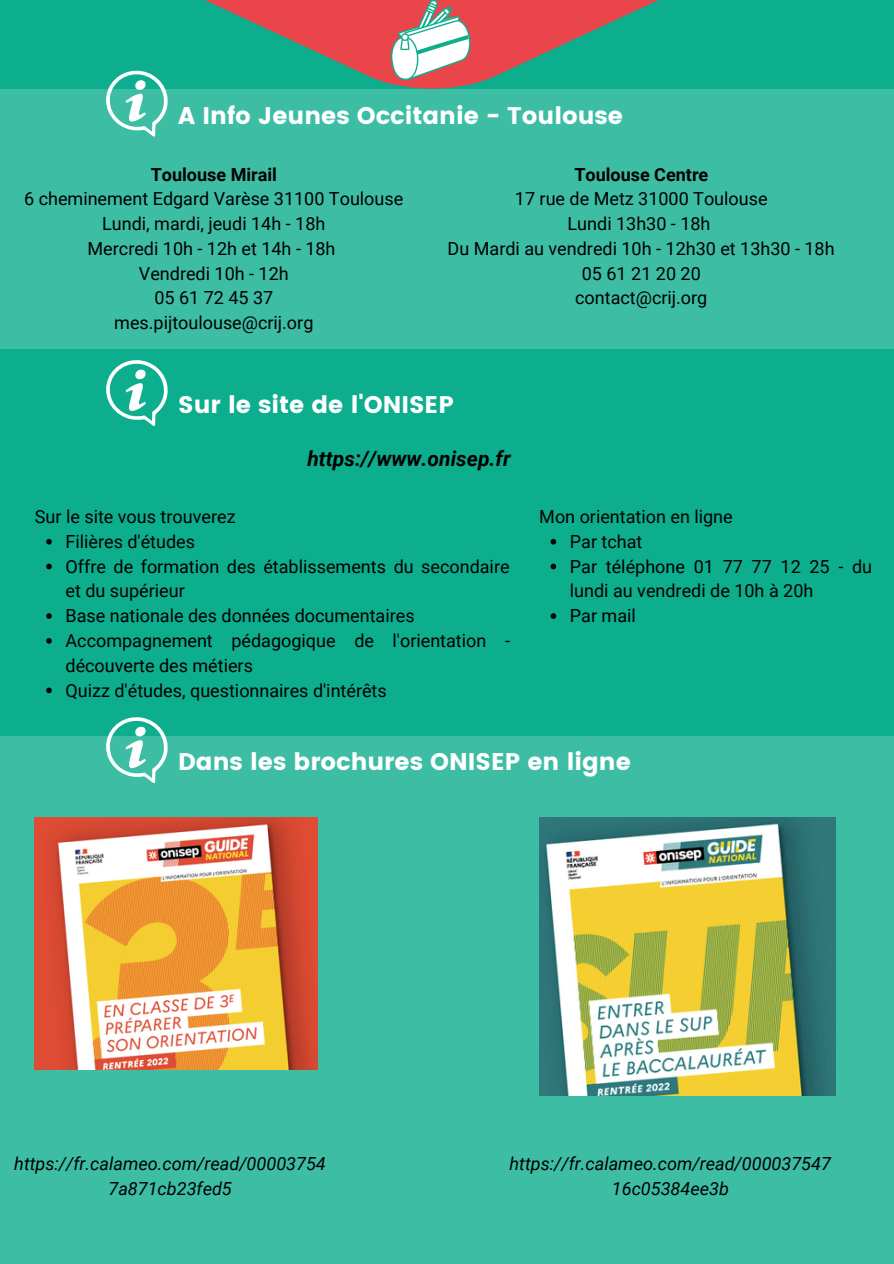
<style>
.page{position:relative;width:894px;height:1264px;background:#fff}
.page>*{position:absolute;margin:0;border:0;box-sizing:border-box;transform-origin:0 0}
.t1{font:24px "Poppins";color:#fff}
.t2{font:italic 700 21px "Roboto";color:#000}
.t3{font:18px/24.8px "Roboto";color:#000}
.t4{font:italic 18px/24.8px "Roboto";color:#000;text-align:center}
.t5{font:700 18px "Roboto";color:#000}
</style>
<div class="page">
<div style="left:0;top:0;width:893px;height:1263px;background:#0dae8e"></div>
<div style="left:0;top:89px;width:893px;height:259px;background:#3dbea4"></div>
<div style="left:0;top:736px;width:893px;height:527px;background:#3dbea4"></div>
<img style="left:35px;top:817px;width:282px;height:252px">
<img style="left:539px;top:817px;width:296px;height:278px">
<svg style="left:46px;top:539px;width:6px;height:5px"></svg>
<svg style="left:46px;top:563px;width:6px;height:6px"></svg>
<svg style="left:46px;top:613px;width:6px;height:6px"></svg>
<svg style="left:46px;top:638px;width:6px;height:5px"></svg>
<svg style="left:46px;top:687px;width:6px;height:6px"></svg>
<svg style="left:550px;top:539px;width:6px;height:5px"></svg>
<svg style="left:550px;top:563px;width:6px;height:6px"></svg>
<svg style="left:550px;top:613px;width:6px;height:6px"></svg>
<svg style="left:205px;top:0;width:454px;height:89px"></svg>
<svg style="left:391px;top:0;width:82px;height:80px;background:#d0a7a4"></svg>
<svg style="left:106px;top:70px;width:62px;height:67px"></svg>
<svg style="left:106px;top:360px;width:62px;height:66px"></svg>
<svg style="left:106px;top:717px;width:62px;height:66px"></svg>
<p class="t1" style="left:178px;top:101px;width:446px">A Info Jeunes Occitanie - Toulouse</p>
<p class="t5" style="left:151px;top:164px;width:128px">Toulouse Mirail</p>
<p class="t3" style="left:24px;top:187px;width:380px">6 cheminement Edgard Varèse 31100 Toulouse</p>
<p class="t3" style="left:102px;top:211px;width:224px">Lundi, mardi, jeudi 14h - 18h</p>
<p class="t3" style="left:87px;top:236px;width:249px">Mercredi 10h - 12h et 14h - 18h</p>
<p class="t3" style="left:139px;top:261px;width:151px">Vendredi 10h - 12h</p>
<p class="t3" style="left:154px;top:286px;width:120px">05 61 72 45 37</p>
<p class="t3" style="left:114px;top:311px;width:201px">mes.pijtoulouse@crij.org</p>
<p class="t5" style="left:574px;top:164px;width:135px">Toulouse Centre</p>
<p class="t3" style="left:514px;top:187px;width:254px">17 rue de Metz 31000 Toulouse</p>
<p class="t3" style="left:567px;top:211px;width:144px">Lundi 13h30 - 18h</p>
<p class="t3" style="left:447px;top:236px;width:388px">Du Mardi au vendredi 10h - 12h30 et 13h30 - 18h</p>
<p class="t3" style="left:581px;top:261px;width:120px">05 61 21 20 20</p>
<p class="t3" style="left:575px;top:286px;width:134px">contact@crij.org</p>
<p class="t1" style="left:178px;top:391px;width:277px">Sur le site de l'ONISEP</p>
<p class="t3" style="left:35px;top:504px;width:202px">Sur le site vous trouverez</p>
<p class="t2" style="left:307px;top:447px;width:205px">https://www.onisep.fr</p>
<p class="t3" style="left:65px;top:529px;width:131px">Filières d'études</p>
<p class="t3" style="left:65px;top:554px;width:445px">Offre de formation des établissements du secondaire et du supérieur</p>
<p class="t3" style="left:65px;top:603px;width:350px">Base nationale des données documentaires</p>
<p class="t3" style="left:65px;top:628px;width:446px">Accompagnement pédagogique de l'orientation - découverte des métiers</p>
<p class="t3" style="left:65px;top:678px;width:323px">Quizz d'études, questionnaires d'intérêts</p>
<p class="t3" style="left:539px;top:504px;width:195px">Mon orientation en ligne</p>
<p class="t3" style="left:569px;top:529px;width:74px">Par tchat</p>
<p class="t3" style="left:569px;top:554px;width:304px">Par téléphone 01 77 77 12 25 - du lundi au vendredi de 10h à 20h</p>
<p class="t3" style="left:569px;top:603px;width:67px">Par mail</p>
<p class="t1" style="left:178px;top:747px;width:454px">Dans les brochures ONISEP en ligne</p>
<p class="t4" style="left:14px;top:1151px;width:313px">https://fr.calameo.com/read/00003754<br>7a871cb23fed5</p>
<p class="t4" style="left:509px;top:1151px;width:323px">https://fr.calameo.com/read/000037547<br>16c05384ee3b</p>
</div>
